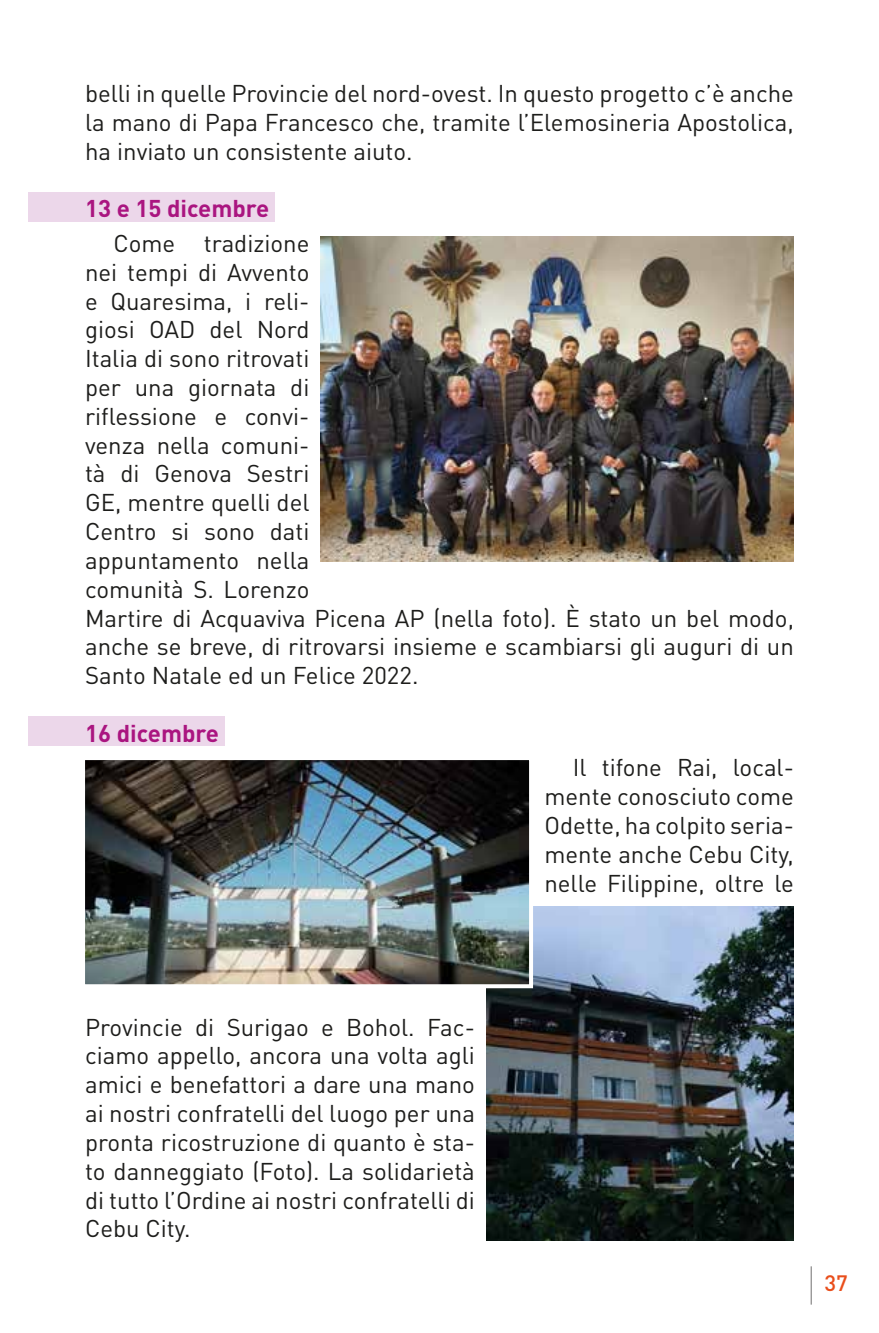
<style>
.page{position:relative;width:879px;height:1333px;background:#fff}
.page>*{position:absolute;margin:0;border:0;box-sizing:border-box;transform-origin:0 0}
.t1{font:24px/28.8px "DIN Pro";color:#1d1d1b;text-align:justify}
.t2{font:700 24px "DIN";color:#aa1580}
.t3{font:500 22px "DIN Pro";color:#e94e1b}
</style>
<div class="page">
<hr style="left:811px;top:1266px;width:1px;height:38px;background:#706f6f">
<div style="left:28px;top:192px;width:247px;height:29px;background:#ecd7ea"></div>
<div style="left:28px;top:716px;width:196px;height:29px;background:#ecd7ea"></div>
<img style="left:321px;top:236px;width:473px;height:325px">
<img style="left:486px;top:906px;width:308px;height:334px">
<img style="left:86px;top:761px;width:442px;height:222px">
<div style="left:81px;top:756px;width:452px;height:232px;border:4px solid #fff"></div>
<p class="t1" style="left:85px;top:77px;width:710px">belli in quelle Provincie del nord-ovest. In questo progetto c’è anche la mano di Papa Francesco che, tramite l’Elemosineria Apostolica, ha inviato un consistente aiuto.</p>
<p class="t2" style="left:85px;top:193px;width:186px">13 e 15 dicembre</p>
<p class="t1" style="left:85px;top:226px;width:710px;text-align:left;text-indent:28px">Come tradizione<br>nei tempi di Avvento<br>e Quaresima, i reli-<br>giosi OAD del Nord<br>Italia di sono ritrovati<br>per una giornata di<br>riflessione e convi-<br>venza nella comuni-<br>tà di Genova Sestri<br>GE, mentre quelli del<br>Centro si sono dati<br>appuntamento nella<br>comunità S. Lorenzo<br>Martire di Acquaviva Picena AP (nella foto). Ѐ stato un bel modo, anche se breve, di ritrovarsi insieme e scambiarsi gli auguri di un<br>Santo Natale ed un Felice 2022.</p>
<p class="t2" style="left:85px;top:717px;width:135px">16 dicembre</p>
<p class="t1" style="left:544px;top:750px;width:251px;text-indent:28px">Il tifone Rai, local&shy;mente conosciuto come Odette, ha colpito seria&shy;mente anche Cebu City, nelle Filippine, oltre le</p>
<p class="t1" style="left:85px;top:1010px;width:391px">Provincie di Surigao e Bohol. Fac&shy;ciamo appello, ancora una volta agli amici e benefattori a dare una mano ai nostri confratelli del luogo per una pronta ricostruzione di quanto è sta&shy;to danneggiato (Foto). La solidarietà di tutto l’Ordine ai nostri confratelli di Cebu City.</p>
<p class="t3" style="left:824px;top:1264px;width:25px">37</p>
</div>
